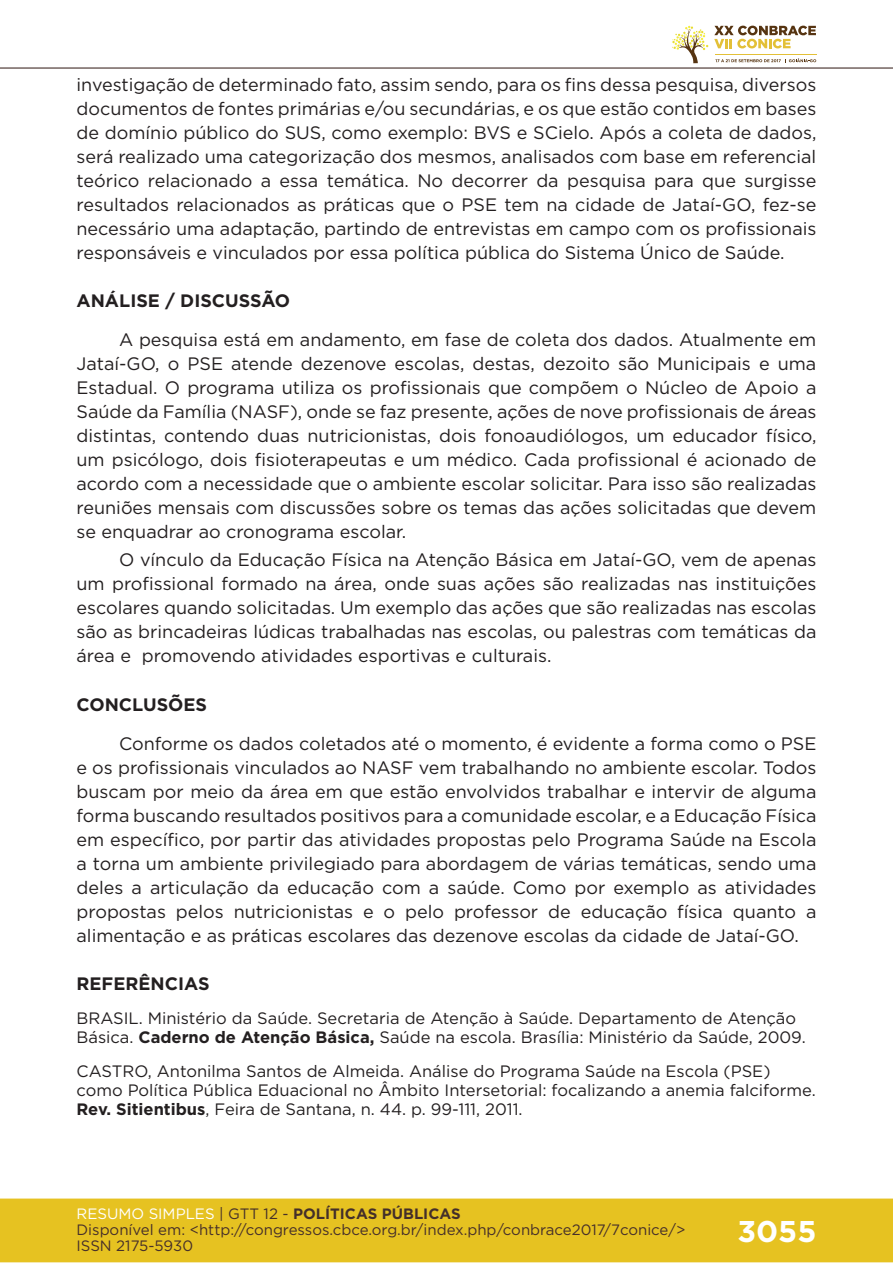
<style>
.page{position:relative;width:893px;height:1263px;background:#fff}
.page>*{position:absolute;margin:0;border:0;box-sizing:border-box;transform-origin:0 0}
.t1{font:700 30px "Gotham";color:#fff}
.t2{font:18px/24px "Gotham";color:#231f20;text-align:justify}
.t3{font:700 18px "Gotham";color:#231f20}
.t4{font:16.5px/19px "Gotham";color:#231f20}
.t5{font:15px/16px "Gotham";color:#462f2a}
.s1{font-weight:700}
.s2{color:#fff}
.s3{color:#442f2a}
.s4{font-weight:700;color:#442f2a}
</style>
<div class="page">
<div style="left:0;top:1198px;width:893px;height:64px;background:#e6c221;border:2px solid #e6c221"></div>
<hr style="left:0;top:67px;width:893px;height:2px;background:#442f2a">
<svg style="left:672px;top:26px;width:144px;height:37px"></svg>
<hr style="left:0;top:0;width:1px;height:150px;background:#fff">
<p class="t2" style="left:77px;top:72px;width:741px">investigação de determinado fato, assim sendo, para os fins dessa pesquisa, diversos documentos de fontes primárias e/ou secundárias, e os que estão contidos em bases de domínio público do SUS, como exemplo: BVS e SCielo. Após a coleta de dados, será realizado uma categorização dos mesmos, analisados com base em referencial teórico relacionado a essa temática. No decorrer da pesquisa para que surgisse resultados relacionados as práticas que o PSE tem na cidade de Jataí-GO, fez-se necessário uma adaptação, partindo de entrevistas em campo com os profissionais responsáveis e vinculados por essa política pública do Sistema Único de Saúde.</p>
<p class="t3" style="left:77px;top:289px;width:215px">ANÁLISE / DISCUSSÃO</p>
<p class="t2" style="left:77px;top:327px;width:741px;text-indent:43px">A pesquisa está em andamento, em fase de coleta dos dados. Atualmente em Jataí-GO, o PSE atende dezenove escolas, destas, dezoito são Municipais e uma Estadual. O programa utiliza os profissionais que compõem o Núcleo de Apoio a Saúde da Família (NASF), onde se faz presente, ações de nove profissionais de áreas distintas, contendo duas nutricionistas, dois fonoaudiólogos, um educador físico, um psicólogo, dois fisioterapeutas e um médico. Cada profissional é acionado de acordo com a necessidade que o ambiente escolar solicitar. Para isso são realizadas reuniões mensais com discussões sobre os temas das ações solicitadas que devem se enquadrar ao cronograma escolar.</p>
<p class="t2" style="left:77px;top:548px;width:741px;text-indent:43px">O vínculo da Educação Física na Atenção Básica em Jataí-GO, vem de apenas um profissional formado na área, onde suas ações são realizadas nas instituições escolares quando solicitadas. Um exemplo das ações que são realizadas nas escolas são as brincadeiras lúdicas trabalhadas nas escolas, ou palestras com temáticas da área e promovendo atividades esportivas e culturais.</p>
<p class="t3" style="left:77px;top:692px;width:132px">CONCLUSÕES</p>
<p class="t2" style="left:77px;top:731px;width:741px;text-indent:43px">Conforme os dados coletados até o momento, é evidente a forma como o PSE e os profissionais vinculados ao NASF vem trabalhando no ambiente escolar. Todos buscam por meio da área em que estão envolvidos trabalhar e intervir de alguma forma buscando resultados positivos para a comunidade escolar, e a Educação Física em específico, por partir das atividades propostas pelo Programa Saúde na Escola a torna um ambiente privilegiado para abordagem de várias temáticas, sendo uma deles a articulação da educação com a saúde. Como por exemplo as atividades propostas pelos nutricionistas e o pelo professor de educação física quanto a alimentação e as práticas escolares das dezenove escolas da cidade de Jataí-GO.</p>
<p class="t3" style="left:77px;top:972px;width:135px">REFERÊNCIAS</p>
<p class="t4" style="left:77px;top:1008px;width:731px">BRASIL. Ministério da Saúde. Secretaria de Atenção à Saúde. Departamento de Atenção<br>Básica. <span class="s1">Caderno de Atenção Básica,</span> Saúde na escola. Brasília: Ministério da Saúde, 2009.</p>
<p class="t4" style="left:77px;top:1061px;width:741px">CASTRO, Antonilma Santos de Almeida. Análise do Programa Saúde na Escola (PSE) como Política Pública Eduacional no Âmbito Intersetorial: focalizando a anemia falciforme.<br><span class="s1">Rev. Sitientibus</span>, Feira de Santana, n. 44. p. 99-111, 2011.</p>
<p class="t5" style="left:77px;top:1205px;width:610px"><span class="s2">RESUMO SIMPLES</span> <span class="s3">| GTT 12 -</span> <span class="s4">POLÍTICAS PÚBLICAS<br></span>Disponível em: &lt;http://congressos.cbce.org.br/index.php/conbrace2017/7conice/&gt;<br>ISSN 2175-5930</p>
<h1 class="t1" style="left:737px;top:1212px;width:81px">3055</h1>
</div>
